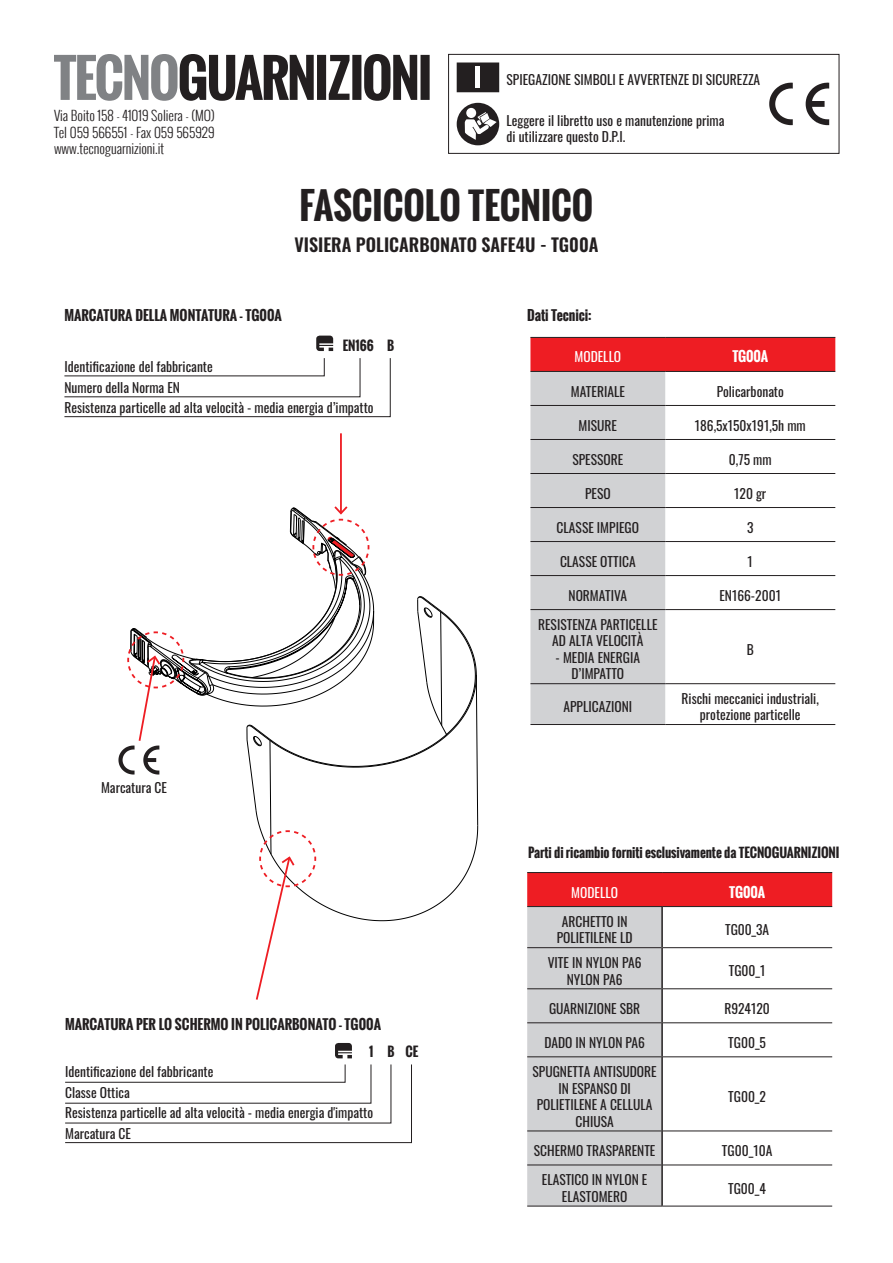
<style>
.page{position:relative;width:893px;height:1263px;background:#fff}
.page>*{position:absolute;margin:0;border:0;box-sizing:border-box;transform-origin:0 0}
.t1{font:700 36px "Oswald";color:#231f20}
.t2{font:600 18px "Oswald";color:#231f20}
.t3{font:13.5px/16.5px "Oswald";color:#231f20;text-align:center}
.t4{font:700 13.5px "Oswald";color:#231f20}
.t5{font:300 13.5px/16.2px "Oswald";color:#231f20;text-align:justify}
.t6{font:13.5px "Oswald";color:#fff}
.t7{font:700 13.5px "Oswald";letter-spacing:-.01em;color:#fff}
.t8{font:700 12.9px "Oswald";letter-spacing:-.01em;color:#231f20}
</style>
<div class="page">
<svg style="left:54px;top:54px;width:376px;height:47px"></svg>
<div style="left:448px;top:54px;width:391px;height:100px;border:1px solid #231f20"></div>
<div style="left:457px;top:103px;width:42px;height:42px;background:#231f20;border-radius:50%"></div>
<div style="left:466px;top:108px;width:10px;height:10px;background:#fff;border-radius:50%"></div>
<svg style="left:465px;top:112px;width:32px;height:28px"></svg>
<svg style="left:769px;top:83px;width:60px;height:42px"></svg>
<div style="left:457px;top:63px;width:41px;height:29px;background:#231f20"></div>
<hr style="left:476px;top:67px;width:4px;height:21px;background:#fff">
<div style="left:530px;top:338px;width:305px;height:33px;background:#ee1d23"></div>
<div style="left:530px;top:372px;width:135px;height:352px;background:#d1d2d4"></div>
<hr style="left:530px;top:337px;width:135px;height:1px;background:#231f20">
<hr style="left:665px;top:337px;width:170px;height:1px;background:#231f20">
<hr style="left:530px;top:371px;width:135px;height:1px;background:#231f20">
<hr style="left:665px;top:371px;width:170px;height:1px;background:#231f20">
<hr style="left:530px;top:405px;width:135px;height:1px;background:#231f20">
<hr style="left:665px;top:405px;width:170px;height:1px;background:#231f20">
<hr style="left:530px;top:439px;width:135px;height:1px;background:#231f20">
<hr style="left:665px;top:439px;width:170px;height:1px;background:#231f20">
<hr style="left:530px;top:473px;width:135px;height:1px;background:#231f20">
<hr style="left:665px;top:473px;width:170px;height:1px;background:#231f20">
<hr style="left:530px;top:507px;width:135px;height:1px;background:#231f20">
<hr style="left:665px;top:507px;width:170px;height:1px;background:#231f20">
<hr style="left:530px;top:541px;width:135px;height:1px;background:#231f20">
<hr style="left:665px;top:541px;width:170px;height:1px;background:#231f20">
<hr style="left:530px;top:575px;width:135px;height:1px;background:#231f20">
<hr style="left:665px;top:575px;width:170px;height:1px;background:#231f20">
<hr style="left:530px;top:609px;width:135px;height:1px;background:#231f20">
<hr style="left:665px;top:609px;width:170px;height:1px;background:#231f20">
<hr style="left:530px;top:683px;width:135px;height:1px;background:#231f20">
<hr style="left:665px;top:683px;width:170px;height:1px;background:#231f20">
<hr style="left:530px;top:724px;width:135px;height:1px;background:#231f20">
<hr style="left:665px;top:724px;width:170px;height:1px;background:#231f20">
<svg style="left:527px;top:873px;width:305px;height:333px"></svg>
<hr style="left:527px;top:872px;width:135px;height:1px;background:#231f20">
<hr style="left:662px;top:872px;width:170px;height:1px;background:#231f20">
<hr style="left:527px;top:906px;width:135px;height:1px;background:#231f20">
<hr style="left:662px;top:906px;width:170px;height:1px;background:#231f20">
<hr style="left:527px;top:947px;width:134px;height:1px;background:#231f20">
<hr style="left:663px;top:947px;width:169px;height:1px;background:#231f20">
<hr style="left:527px;top:988px;width:134px;height:1px;background:#231f20">
<hr style="left:663px;top:988px;width:169px;height:1px;background:#231f20">
<hr style="left:527px;top:1022px;width:134px;height:1px;background:#231f20">
<hr style="left:663px;top:1022px;width:169px;height:1px;background:#231f20">
<hr style="left:527px;top:1056px;width:134px;height:1px;background:#231f20">
<hr style="left:663px;top:1056px;width:169px;height:1px;background:#231f20">
<hr style="left:527px;top:1130px;width:134px;height:1px;background:#231f20">
<hr style="left:663px;top:1130px;width:169px;height:1px;background:#231f20">
<hr style="left:527px;top:1164px;width:134px;height:1px;background:#231f20">
<hr style="left:663px;top:1164px;width:169px;height:1px;background:#231f20">
<hr style="left:527px;top:1206px;width:135px;height:1px;background:#231f20">
<hr style="left:662px;top:1206px;width:170px;height:1px;background:#231f20">
<hr style="left:661px;top:907px;width:2px;height:41px;background:#231f20">
<hr style="left:661px;top:948px;width:2px;height:41px;background:#231f20">
<hr style="left:661px;top:989px;width:2px;height:34px;background:#231f20">
<hr style="left:661px;top:1023px;width:2px;height:34px;background:#231f20">
<hr style="left:661px;top:1057px;width:2px;height:74px;background:#231f20">
<hr style="left:661px;top:1131px;width:2px;height:34px;background:#231f20">
<hr style="left:661px;top:1165px;width:2px;height:41px;background:#231f20">
<svg style="left:64px;top:358px;width:327px;height:59px"></svg>
<svg style="left:316px;top:336px;width:17px;height:15px"></svg>
<svg style="left:65px;top:1043px;width:347px;height:100px"></svg>
<hr style="left:340px;top:433px;width:2px;height:80px;background:#ee1d23">
<svg style="left:118px;top:504px;width:360px;height:496px"></svg>
<p class="t5" style="left:54px;top:108px;width:162px">Via Boito 158 - 41019 Soliera - (MO)<br>Tel 059 566551 - Fax 059 565929 www.tecnoguarnizioni.it</p>
<p class="t3" style="left:507px;top:70px;width:255px">SPIEGAZIONE SIMBOLI E AVVERTENZE DI SICUREZZA</p>
<p class="t3" style="left:507px;top:111px;width:219px;text-align:left">Leggere il libretto uso e manutenzione prima di utilizzare questo D.P.I.</p>
<h1 class="t1" style="left:300px;top:179px;width:295px">FASCICOLO TECNICO</h1>
<h2 class="t2" style="left:294px;top:235px;width:306px">VISIERA POLICARBONATO SAFE4U - TG00A</h2>
<p class="t4" style="left:64px;top:305px;width:219px">MARCATURA DELLA MONTATURA - TG00A</p>
<p class="t4" style="left:527px;top:305px;width:66px">Dati Tecnici:</p>
<p class="t8" style="left:343px;top:336px;width:33px">EN166</p>
<p class="t3" style="left:64px;top:355px;width:311px;line-height:20.5px;text-align:left">Identificazione del fabbricante<br>Numero della Norma EN<br>Resistenza particelle ad alta velocità - media energia d’impatto</p>
<p class="t8" style="left:387px;top:336px;width:9px">B</p>
<p class="t3" style="left:101px;top:778px;width:67px">Marcatura CE</p>
<p class="t4" style="left:65px;top:1014px;width:317px">MARCATURA PER LO SCHERMO IN POLICARBONATO - TG00A</p>
<p class="t8" style="left:369px;top:1042px;width:27px">1 B</p>
<p class="t3" style="left:65px;top:1060px;width:310px;line-height:20.5px;text-align:left">Identificazione del fabbricante<br>Classe Ottica<br>Resistenza particelle ad alta velocità - media energia d'impatto<br>Marcatura CE</p>
<p class="t8" style="left:405px;top:1042px;width:14px">CE</p>
<p class="t6" style="left:574px;top:345px;width:48px">MODELLO</p>
<p class="t7" style="left:732px;top:347px;width:37px">TG00A</p>
<p class="t3" style="left:571px;top:381px;width:56px">MATERIALE</p>
<p class="t3" style="left:717px;top:381px;width:69px">Policarbonato</p>
<p class="t3" style="left:579px;top:415px;width:40px">MISURE</p>
<p class="t3" style="left:695px;top:415px;width:112px">186,5x150x191,5h mm</p>
<p class="t3" style="left:572px;top:449px;width:52px">SPESSORE</p>
<p class="t3" style="left:729px;top:449px;width:44px">0,75 mm</p>
<p class="t3" style="left:585px;top:483px;width:27px">PESO</p>
<p class="t3" style="left:734px;top:483px;width:34px">120 gr</p>
<p class="t3" style="left:557px;top:517px;width:84px">CLASSE IMPIEGO</p>
<p class="t3" style="left:747px;top:517px;width:8px">3</p>
<p class="t3" style="left:560px;top:551px;width:77px">CLASSE OTTICA</p>
<p class="t3" style="left:748px;top:551px;width:7px">1</p>
<p class="t3" style="left:569px;top:586px;width:60px">NORMATIVA</p>
<p class="t3" style="left:719px;top:586px;width:63px">EN166-2001</p>
<p class="t3" style="left:538px;top:615px;width:121px">RESISTENZA PARTICELLE<br>AD ALTA VELOCITÀ</p>
<p class="t3" style="left:556px;top:648px;width:86px">- MEDIA ENERGIA<br>D’IMPATTO</p>
<p class="t3" style="left:747px;top:640px;width:9px">B</p>
<p class="t3" style="left:563px;top:697px;width:70px">APPLICAZIONI</p>
<p class="t3" style="left:682px;top:689px;width:139px">Rischi meccanici industriali, protezione particelle</p>
<p class="t8" style="left:528px;top:842px;width:313px">Parti di ricambio forniti esclusivamente da TECNOGUARNIZIONI</p>
<p class="t6" style="left:571px;top:880px;width:48px">MODELLO</p>
<p class="t7" style="left:729px;top:882px;width:37px">TG00A</p>
<p class="t3" style="left:557px;top:912px;width:77px">ARCHETTO IN<br>POLIETILENE LD</p>
<p class="t3" style="left:725px;top:920px;width:45px">TG00_3A</p>
<p class="t3" style="left:548px;top:953px;width:95px">VITE IN NYLON PA6<br>NYLON PA6</p>
<p class="t3" style="left:729px;top:961px;width:38px">TG00_1</p>
<p class="t3" style="left:549px;top:999px;width:93px">GUARNIZIONE SBR</p>
<p class="t3" style="left:724px;top:999px;width:47px">R924120</p>
<p class="t3" style="left:544px;top:1033px;width:102px">DADO IN NYLON PA6</p>
<p class="t3" style="left:728px;top:1033px;width:39px">TG00_5</p>
<p class="t3" style="left:533px;top:1062px;width:126px">SPUGNETTA ANTISUDORE<br>IN ESPANSO DI<br>POLIETILENE A CELLULA<br>CHIUSA</p>
<p class="t3" style="left:728px;top:1087px;width:39px">TG00_2</p>
<p class="t3" style="left:534px;top:1141px;width:123px">SCHERMO TRASPARENTE</p>
<p class="t3" style="left:722px;top:1141px;width:52px">TG00_10A</p>
<p class="t3" style="left:542px;top:1170px;width:107px">ELASTICO IN NYLON E<br>ELASTOMERO</p>
<p class="t3" style="left:728px;top:1178px;width:39px">TG00_4</p>
</div>
